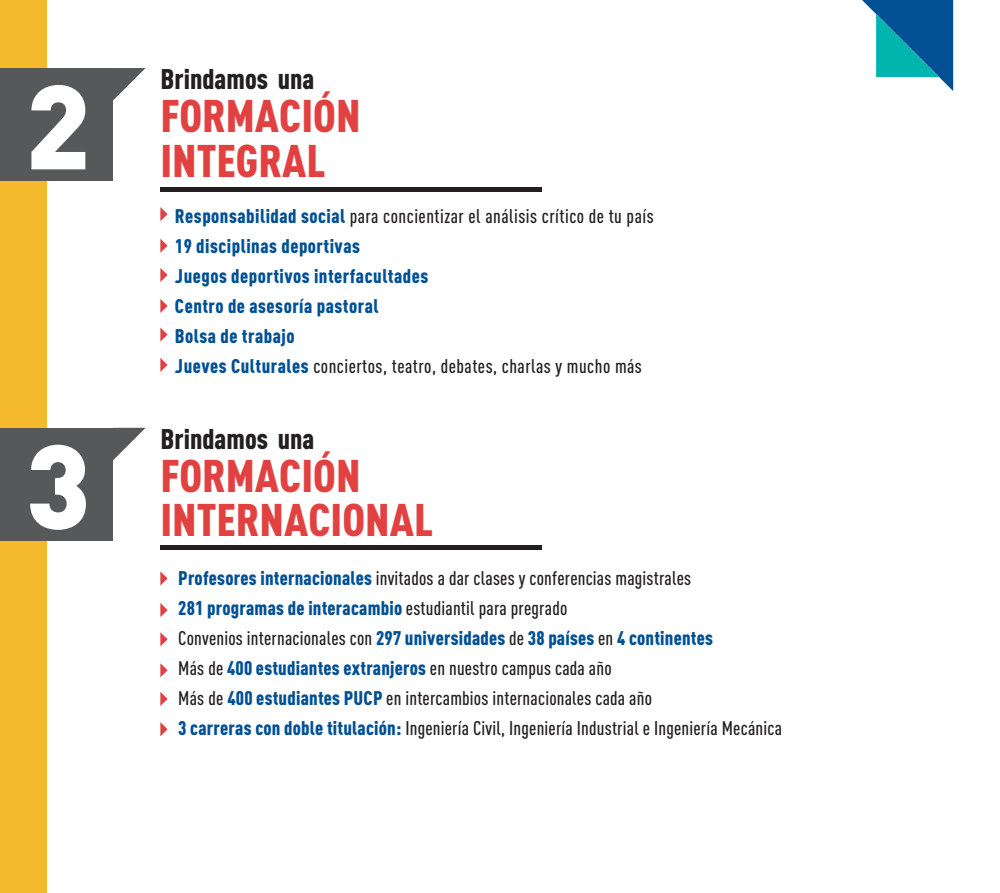
<style>
.page{position:relative;width:1000px;height:893px;background:#fff}
.page>*{position:absolute;margin:0;border:0;box-sizing:border-box;transform-origin:0 0}
.t1{font:900 117.6px "DINOT";color:#fff}
.t2{font:900 condensed 45.15px/44.1px "DINOT";color:#e14141;scale:1.04 1}
.t3{font:900 condensed 28.05px "DINOT";color:#231f20}
.t4{font:500 condensed 19.5px/30px "DINOT";letter-spacing:.01em;color:#231f20}
.t5{font:900 condensed 19.5px/30px "DINOT";letter-spacing:.025em;color:#015094}
.s1{font-weight:500;color:#231f20}
.s2{font-weight:900;color:#015094}
</style>
<div class="page">
<div style="left:0;top:0;width:47px;height:893px;background:#f4ba2c"></div>
<div style="left:160px;top:187px;width:382px;height:5px;background:#231f20"></div>
<hr style="left:160px;top:545px;width:382px;height:4px;background:#231f20">
<svg style="left:113px;top:68px;width:33px;height:33px"></svg>
<div style="left:0;top:68px;width:113px;height:113px;background:#57585a"></div>
<svg style="left:113px;top:428px;width:33px;height:33px"></svg>
<div style="left:0;top:428px;width:113px;height:112px;background:#57585a"></div>
<svg style="left:160px;top:207px;width:7px;height:14px"></svg>
<svg style="left:160px;top:239px;width:7px;height:14px"></svg>
<svg style="left:160px;top:268px;width:7px;height:14px"></svg>
<svg style="left:160px;top:299px;width:7px;height:14px"></svg>
<svg style="left:160px;top:327px;width:7px;height:15px"></svg>
<svg style="left:160px;top:358px;width:7px;height:14px"></svg>
<svg style="left:160px;top:571px;width:7px;height:14px"></svg>
<svg style="left:160px;top:603px;width:7px;height:14px"></svg>
<svg style="left:160px;top:632px;width:7px;height:14px"></svg>
<svg style="left:160px;top:663px;width:7px;height:14px"></svg>
<svg style="left:160px;top:692px;width:7px;height:14px"></svg>
<svg style="left:160px;top:722px;width:7px;height:14px"></svg>
<svg style="left:862px;top:0;width:90px;height:90px"></svg>
<h1 class="t1" style="left:25px;top:48px;width:67px">2</h1>
<h1 class="t1" style="left:25px;top:408px;width:67px">3</h1>
<h3 class="t3" style="left:160px;top:62px;width:155px">Brindamos una</h3>
<h2 class="t2" style="left:160px;top:94px;width:194px">FORMACIÓN<br>INTEGRAL</h2>
<p class="t5" style="left:175px;top:201px;width:480px">Responsabilidad social <span class="s1">para concientizar el análisis crítico de tu país </span>19 disciplinas deportivas<br>Juegos deportivos interfacultades<br>Centro de asesoría pastoral<br>Bolsa de trabajo<br>Jueves Culturales <span class="s1">conciertos, teatro, debates, charlas y mucho más</span></p>
<h3 class="t3" style="left:160px;top:421px;width:155px">Brindamos una</h3>
<h2 class="t2" style="left:160px;top:453px;width:264px">FORMACIÓN<br>INTERNACIONAL</h2>
<p class="t4" style="left:178px;top:563px;width:605px"><span class="s2">Profesores internacionales</span> invitados a dar clases y conferencias magistrales<br><span class="s2">281 programas de interacambio</span> estudiantil para pregrado<br>Convenios internacionales con <span class="s2">297 universidades</span> de <span class="s2">38 países</span> en <span class="s2">4 continentes<br></span>Más de <span class="s2">400 estudiantes extranjeros</span> en nuestro campus cada año<br>Más de <span class="s2">400 estudiantes PUCP</span> en intercambios internacionales cada año<br><span class="s2">3 carreras con doble titulación:</span> Ingeniería Civil, Ingeniería Industrial e Ingeniería Mecánica</p>
</div>
